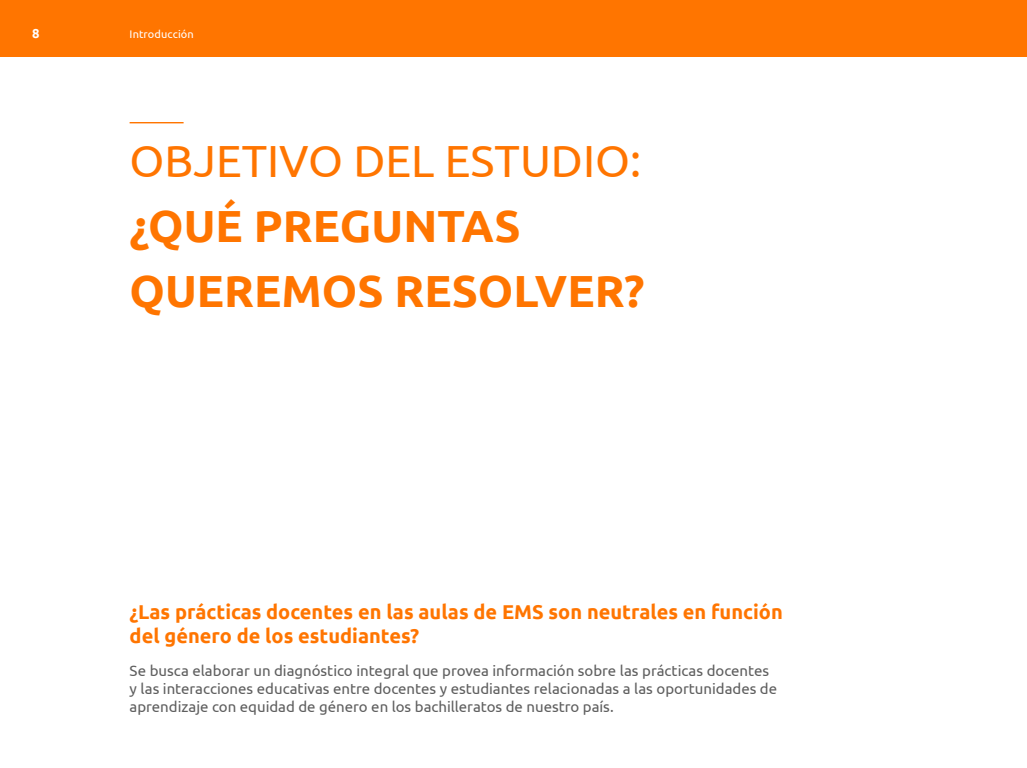
<style>
.page{position:relative;width:1027px;height:768px;background:#fff}
.page>*{position:absolute;margin:0;border:0;box-sizing:border-box;transform-origin:0 0}
.t1{font:700 45px/65px "Ubuntu";color:#ff7500}
.t2{font:45px "Ubuntu";color:#ff7500}
.t3{font:700 20px/24px "Ubuntu";color:#ff7500}
.t4{font:15px/18px "Ubuntu";color:#5e5e5e}
.t5{font:700 13px "Ubuntu";color:#fff}
.t6{font:11px "Ubuntu";letter-spacing:.01em;color:#fff}
</style>
<div class="page">
<div style="left:0;top:0;width:1027px;height:57px;background:#ff7500"></div>
<hr style="left:130px;top:122px;width:54px;height:1px;background:#ff7500">
<p class="t5" style="left:32px;top:26px;width:9px">8</p>
<p class="t6" style="left:130px;top:27px;width:66px">Introducción</p>
<h1 class="t2" style="left:130px;top:134px;width:513px">OBJETIVO DEL ESTUDIO:</h1>
<h1 class="t1" style="left:130px;top:193px;width:516px">¿QUÉ PREGUNTAS<br>QUEREMOS RESOLVER?</h1>
<h2 class="t3" style="left:130px;top:600px;width:655px">¿Las prácticas docentes en las aulas de EMS son neutrales en función del género de los estudiantes?</h2>
<p class="t4" style="left:130px;top:661px;width:649px">Se busca elaborar un diagnóstico integral que provea información sobre las prácticas docentes y las interacciones educativas entre docentes y estudiantes relacionadas a las oportunidades de aprendizaje con equidad de género en los bachilleratos de nuestro país.</p>
</div>
